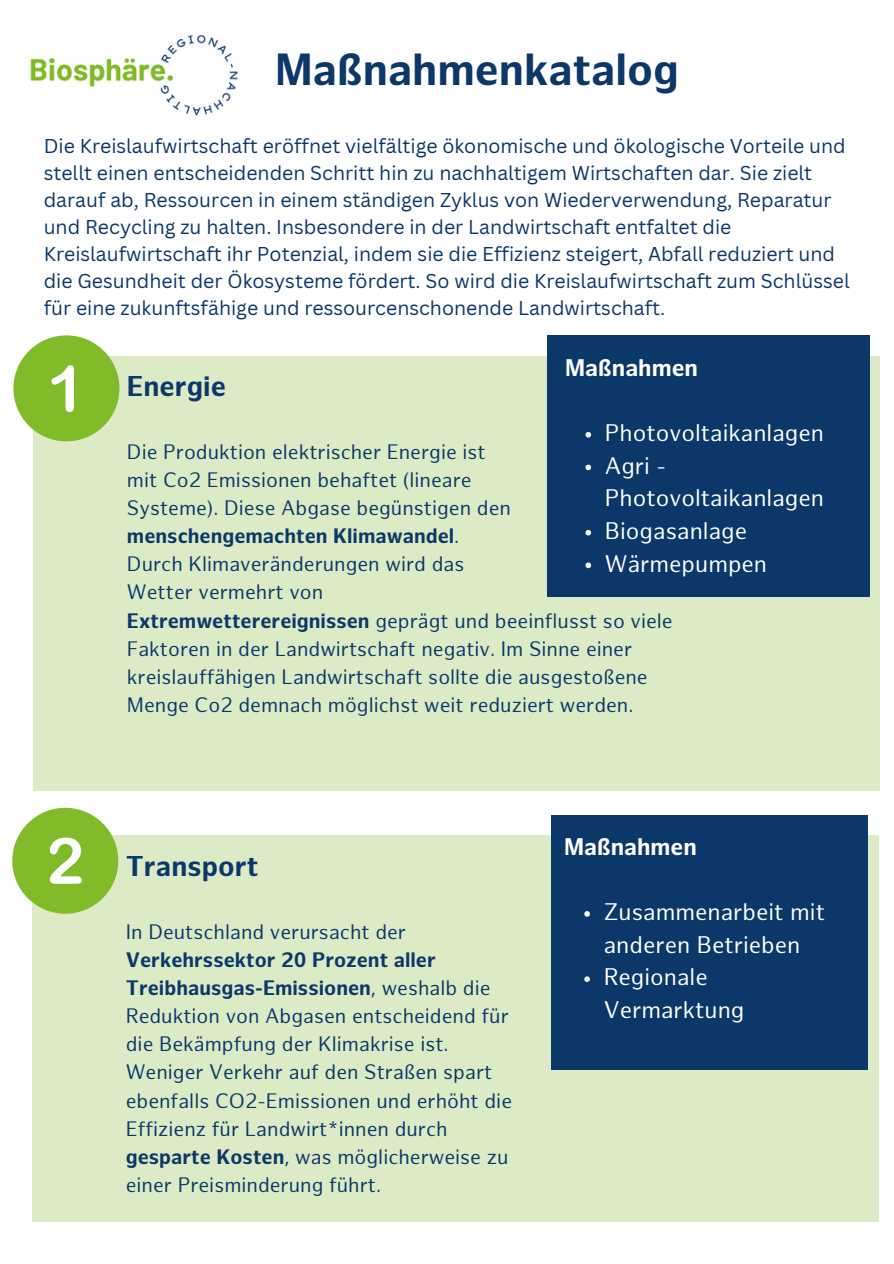
<style>
.page{position:relative;width:894px;height:1264px;background:#fff}
.page>*{position:absolute;margin:0;border:0;box-sizing:border-box;transform-origin:0 0}
.t1{font:700 43.8px "Hamburg Sans";color:#0c3769}
.t2{font:700 27.9px "Hamburg Sans";color:#0c3769}
.t3{font:23.4px/32.7px "Hamburg Sans";color:#fff}
.t4{font:700 23.4px "Hamburg Sans";color:#fff}
.t5{font:20.4px/28.2px "Hamburg Sans";color:#0c3769}
.t6{font:700 20.4px "Hamburg Sans";color:#0c3769}
.t7{font:19.5px/27px "Canva Sans";color:#0c3769}
.s1{font-weight:400}
.s2{font-weight:700}
</style>
<div class="page">
<div style="left:32px;top:835px;width:846px;height:386px;background:#dcebc6"></div>
<div style="left:12px;top:807px;width:106px;height:106px;background:#82bb2a;border-radius:50%"></div>
<svg style="left:50px;top:837px;width:32px;height:46px"></svg>
<div style="left:551px;top:815px;width:316px;height:254px;background:#0c3769"></div>
<svg style="left:584px;top:911px;width:5px;height:5px"></svg>
<svg style="left:584px;top:976px;width:5px;height:6px"></svg>
<div style="left:33px;top:356px;width:846px;height:435px;background:#dcebc6"></div>
<div style="left:547px;top:335px;width:322px;height:261px;background:#0c3769"></div>
<svg style="left:585px;top:432px;width:6px;height:5px"></svg>
<svg style="left:585px;top:464px;width:6px;height:6px"></svg>
<svg style="left:585px;top:530px;width:6px;height:5px"></svg>
<svg style="left:585px;top:562px;width:6px;height:6px"></svg>
<div style="left:13px;top:335px;width:106px;height:106px;background:#82bb2a;border-radius:50%"></div>
<svg style="left:51px;top:365px;width:23px;height:47px"></svg>
<img style="left:30px;top:34px;width:208px;height:82px">
<p class="t1" style="left:275px;top:54px;width:405px">Maßnahmenkatalog</p>
<h1 class="t7" style="left:44px;top:132px;width:807px">Die Kreislaufwirtschaft eröffnet vielfältige ökonomische und ökologische Vorteile und stellt einen entscheidenden Schritt hin zu nachhaltigem Wirtschaften dar. Sie zielt darauf ab, Ressourcen in einem ständigen Zyklus von Wiederverwendung, Reparatur und Recycling zu halten. Insbesondere in der Landwirtschaft entfaltet die Kreislaufwirtschaft ihr Potenzial, indem sie die Effizienz steigert, Abfall reduziert und die Gesundheit der Ökosysteme fördert. So wird die Kreislaufwirtschaft zum Schlüssel für eine zukunftsfähige und ressourcenschonende Landwirtschaft.</h1>
<p class="t2" style="left:127px;top:376px;width:100px">Energie</p>
<p class="t4" style="left:565px;top:359px;width:134px">Maßnahmen</p>
<p class="t3" style="left:604px;top:419px;width:220px">Photovoltaikanlagen</p>
<h2 class="t3" style="left:604px;top:451px;width:220px">Agri -<br>Photovoltaikanlagen</h2>
<p class="t3" style="left:604px;top:517px;width:144px">Biogasanlage</p>
<p class="t3" style="left:604px;top:549px;width:164px">Wärmepumpen</p>
<p class="t5" style="left:127px;top:440px;width:360px">Die Produktion elektrischer Energie ist</p>
<p class="t5" style="left:127px;top:468px;width:346px">mit Co2 Emissionen behaftet (lineare</p>
<p class="t5" style="left:127px;top:496px;width:385px">Systeme). Diese Abgase begünstigen den</p>
<p class="t6" style="left:127px;top:528px;width:334px">menschengemachten Klimawandel<span class="s1">.</span></p>
<p class="t5" style="left:127px;top:552px;width:339px">Durch Klimaveränderungen wird das</p>
<h3 class="t5" style="left:127px;top:580px;width:198px">Wetter vermehrt von</h3>
<p class="t5" style="left:127px;top:608px;width:547px"><span class="s2">Extremwetterereignissen</span> geprägt und beeinflusst so viele Faktoren in der Landwirtschaft negativ. Im Sinne einer kreislauffähigen Landwirtschaft sollte die ausgestoßene Menge Co2 demnach möglichst weit reduziert werden.</p>
<p class="t2" style="left:126px;top:855px;width:134px">Transport</p>
<p class="t5" style="left:126px;top:919px;width:387px">In Deutschland verursacht der <span class="s2">Verkehrssektor 20 Prozent aller Treibhausgas-Emissionen</span>, weshalb die Reduktion von Abgasen entscheidend für die Bekämpfung der Klimakrise ist.<br>Weniger Verkehr auf den Straßen spart ebenfalls CO2-Emissionen und erhöht die Effizienz für Landwirt*innen durch <span class="s2">gesparte Kosten</span>, was möglicherweise zu einer Preisminderung führt.</p>
<p class="t4" style="left:564px;top:838px;width:134px">Maßnahmen</p>
<p class="t3" style="left:603px;top:898px;width:223px">Zusammenarbeit mit anderen Betrieben</p>
<h3 class="t3" style="left:603px;top:963px;width:142px">Regionale<br>Vermarktung</h3>
</div>
